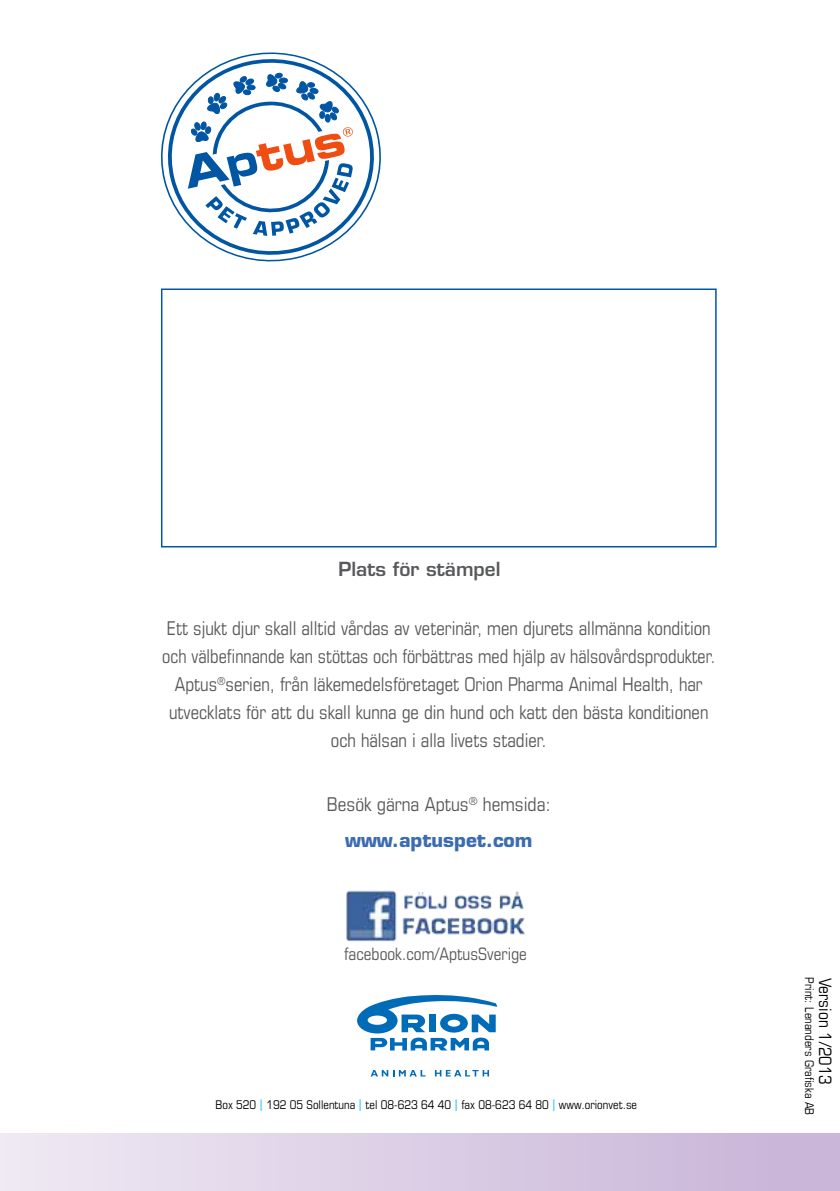
<style>
.page{position:relative;width:840px;height:1191px;background:#fff}
.page>*{position:absolute;margin:0;border:0;box-sizing:border-box;transform-origin:0 0}
.t1{font:condensed 19px/28px "Eurostile LT Std";color:#58595b;text-align:center;scale:.96 1}
.t2{font:condensed 19px/36px "Eurostile LT Std";color:#58595b;text-align:center}
.t3{font:600 19px "Eurostile LT Std";color:#58595b}
.t4{font:condensed 17.2px "Eurostile LT Std";color:#58595b}
.t5{font:condensed 17px "Eurostile LT Std";color:#000}
.t6{font:condensed 12px "Eurostile LT Std";color:#000}
.s1{font-weight:700;font-stretch:normal;color:#3c6cb0}
.s2{font-size:16px;color:#44c8f5}
</style>
<div class="page">
<img style="left:346px;top:890px;width:179px;height:52px">
<div style="left:0;top:1132px;width:839px;height:59px;background:linear-gradient(to right,#efeaf4,#c7b2d7)"></div>
<svg style="left:357px;top:995px;width:140px;height:55px"></svg>
<svg style="left:371px;top:1070px;width:54px;height:6px"></svg>
<svg style="left:434px;top:1070px;width:55px;height:6px"></svg>
<svg style="left:161px;top:52px;width:220px;height:210px"></svg>
<svg style="left:188px;top:73px;width:165px;height:163px"></svg>
<div style="left:161px;top:288px;width:555px;height:259px;border:2px solid #0056a3"></div>
<p class="t3" style="left:338px;top:557px;width:164px">Plats för stämpel</p>
<p class="t1" style="left:162px;top:613px;width:577px">Ett sjukt djur skall alltid vårdas av veterinär, men djurets allmänna kondition och välbefinnande kan stöttas och förbättras med hjälp av hälsovårdsprodukter.<br>Aptus<sup>®</sup>serien, från läkemedelsföretaget Orion Pharma Animal Health, har utvecklats för att du skall kunna ge din hund och katt den bästa konditionen och hälsan i alla livets stadier.</p>
<p class="t2" style="left:326px;top:785px;width:225px">Besök gärna Aptus<sup>®</sup> hemsida: <span class="s1">www.aptuspet.com</span></p>
<p class="t4" style="left:344px;top:944px;width:184px">facebook.com/AptusSverige</p>
<p class="t6" style="left:215px;top:1097px;width:423px">Box 520 <span class="s2">I</span> 192 05 Sollentuna <span class="s2">I</span> tel 08-623 64 40 <span class="s2">I</span> fax 08-623 64 80 <span class="s2">I</span> www.orionvet.se</p>
<p class="t6" style="left:816px;top:977px;width:139px;rotate:90deg">Print: Lenanders Grafiska AB</p>
<p class="t5" style="left:834px;top:977px;width:109px;rotate:90deg">Version 1/2013</p>
</div>
